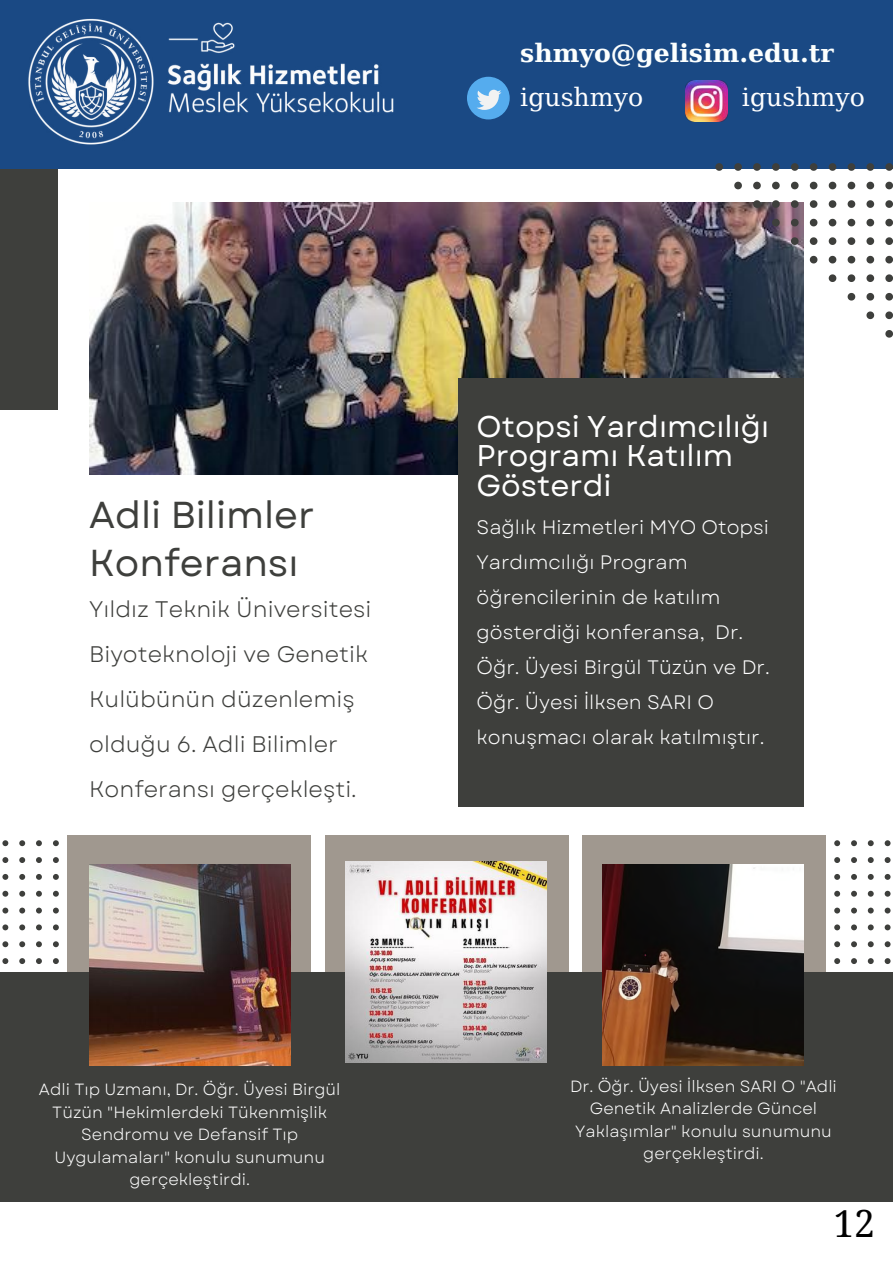
<style>
.page{position:relative;width:893px;height:1264px;background:#fff}
.page>*{position:absolute;margin:0;border:0;box-sizing:border-box;transform-origin:0 0}
.t1{font:37.5px/48.3px "Garet";color:#3e3f3c}
.t2{font:37.2px "Noto Serif";color:#000}
.t3{font:30px/29.2px "Garet";color:#fff}
.t4{font:700 25.2px "DejaVu Serif";color:#fcfffe}
.t5{font:25.2px "DejaVu Serif";color:#fff}
.t6{font:22.5px/45px "Garet";color:#3e3f3c}
.t7{font:19.5px/34.8px "Garet";color:#fff}
.t8{font:16.2px/22.5px "Garet";color:#fff;text-align:center}
</style>
<div class="page">
<div style="left:0;top:69px;width:892px;height:100px;background:#1a4984"></div>
<div style="left:0;top:0;width:892px;height:71px;background:#1a4984"></div>
<div style="left:467px;top:77px;width:42px;height:42px;background:#55acee;border-radius:50%"></div>
<svg style="left:477px;top:90px;width:24px;height:20px"></svg>
<img style="left:686px;top:80px;width:41px;height:42px">
<img style="left:28px;top:18px;width:366px;height:127px">
<img style="left:89px;top:203px;width:714px;height:271px">
<div style="left:458px;top:378px;width:345px;height:429px;background:#3e3f3c"></div>
<div style="left:67px;top:835px;width:244px;height:175px;background:#a0988f"></div>
<div style="left:324px;top:835px;width:244px;height:175px;background:#a0988f"></div>
<div style="left:581px;top:835px;width:244px;height:175px;background:#a0988f"></div>
<div style="left:0;top:972px;width:892px;height:229px;background:#3e3f3c"></div>
<img style="left:89px;top:864px;width:201px;height:201px">
<img style="left:602px;top:864px;width:201px;height:201px">
<img style="left:346px;top:861px;width:200px;height:201px">
<svg style="left:885px;top:330px;width:7px;height:7px"></svg>
<svg style="left:885px;top:311px;width:7px;height:8px"></svg>
<svg style="left:866px;top:311px;width:8px;height:8px"></svg>
<svg style="left:885px;top:293px;width:7px;height:7px"></svg>
<svg style="left:866px;top:293px;width:8px;height:7px"></svg>
<svg style="left:847px;top:293px;width:8px;height:7px"></svg>
<svg style="left:885px;top:274px;width:7px;height:8px"></svg>
<svg style="left:866px;top:274px;width:8px;height:8px"></svg>
<svg style="left:847px;top:274px;width:8px;height:8px"></svg>
<svg style="left:828px;top:274px;width:8px;height:8px"></svg>
<svg style="left:885px;top:256px;width:7px;height:7px"></svg>
<svg style="left:866px;top:256px;width:8px;height:7px"></svg>
<svg style="left:847px;top:256px;width:8px;height:7px"></svg>
<svg style="left:828px;top:256px;width:8px;height:7px"></svg>
<svg style="left:809px;top:256px;width:8px;height:7px"></svg>
<svg style="left:885px;top:237px;width:7px;height:8px"></svg>
<svg style="left:866px;top:237px;width:8px;height:8px"></svg>
<svg style="left:847px;top:237px;width:8px;height:8px"></svg>
<svg style="left:828px;top:237px;width:8px;height:8px"></svg>
<svg style="left:809px;top:237px;width:8px;height:8px"></svg>
<svg style="left:790px;top:237px;width:8px;height:8px"></svg>
<svg style="left:885px;top:219px;width:7px;height:7px"></svg>
<svg style="left:866px;top:219px;width:8px;height:7px"></svg>
<svg style="left:847px;top:219px;width:8px;height:7px"></svg>
<svg style="left:828px;top:219px;width:8px;height:7px"></svg>
<svg style="left:809px;top:219px;width:8px;height:7px"></svg>
<svg style="left:790px;top:219px;width:8px;height:7px"></svg>
<svg style="left:772px;top:219px;width:7px;height:7px"></svg>
<svg style="left:885px;top:200px;width:7px;height:8px"></svg>
<svg style="left:866px;top:200px;width:8px;height:8px"></svg>
<svg style="left:847px;top:200px;width:8px;height:8px"></svg>
<svg style="left:828px;top:200px;width:8px;height:8px"></svg>
<svg style="left:809px;top:200px;width:8px;height:8px"></svg>
<svg style="left:790px;top:200px;width:8px;height:8px"></svg>
<svg style="left:772px;top:200px;width:7px;height:8px"></svg>
<svg style="left:753px;top:200px;width:7px;height:8px"></svg>
<svg style="left:885px;top:182px;width:7px;height:7px"></svg>
<svg style="left:866px;top:182px;width:8px;height:7px"></svg>
<svg style="left:847px;top:182px;width:8px;height:7px"></svg>
<svg style="left:828px;top:182px;width:8px;height:7px"></svg>
<svg style="left:809px;top:182px;width:8px;height:7px"></svg>
<svg style="left:791px;top:182px;width:7px;height:7px"></svg>
<svg style="left:772px;top:182px;width:7px;height:7px"></svg>
<svg style="left:753px;top:182px;width:7px;height:7px"></svg>
<svg style="left:734px;top:182px;width:7px;height:7px"></svg>
<svg style="left:885px;top:163px;width:7px;height:8px"></svg>
<svg style="left:866px;top:163px;width:8px;height:8px"></svg>
<svg style="left:847px;top:163px;width:8px;height:8px"></svg>
<svg style="left:828px;top:163px;width:8px;height:8px"></svg>
<svg style="left:810px;top:163px;width:7px;height:8px"></svg>
<svg style="left:791px;top:163px;width:7px;height:8px"></svg>
<svg style="left:772px;top:163px;width:7px;height:8px"></svg>
<svg style="left:753px;top:163px;width:7px;height:8px"></svg>
<svg style="left:734px;top:163px;width:7px;height:8px"></svg>
<svg style="left:715px;top:163px;width:8px;height:8px"></svg>
<svg style="left:2px;top:958px;width:6px;height:6px"></svg>
<svg style="left:19px;top:958px;width:6px;height:6px"></svg>
<svg style="left:36px;top:958px;width:6px;height:6px"></svg>
<svg style="left:53px;top:958px;width:6px;height:6px"></svg>
<svg style="left:2px;top:941px;width:6px;height:6px"></svg>
<svg style="left:2px;top:924px;width:6px;height:6px"></svg>
<svg style="left:2px;top:907px;width:6px;height:6px"></svg>
<svg style="left:2px;top:890px;width:6px;height:6px"></svg>
<svg style="left:2px;top:874px;width:6px;height:5px"></svg>
<svg style="left:2px;top:857px;width:6px;height:6px"></svg>
<svg style="left:2px;top:840px;width:6px;height:6px"></svg>
<svg style="left:19px;top:941px;width:6px;height:6px"></svg>
<svg style="left:19px;top:924px;width:6px;height:6px"></svg>
<svg style="left:19px;top:907px;width:6px;height:6px"></svg>
<svg style="left:19px;top:890px;width:6px;height:6px"></svg>
<svg style="left:19px;top:874px;width:6px;height:5px"></svg>
<svg style="left:19px;top:857px;width:6px;height:6px"></svg>
<svg style="left:19px;top:840px;width:6px;height:6px"></svg>
<svg style="left:36px;top:941px;width:6px;height:6px"></svg>
<svg style="left:36px;top:924px;width:6px;height:6px"></svg>
<svg style="left:36px;top:907px;width:6px;height:6px"></svg>
<svg style="left:36px;top:890px;width:6px;height:6px"></svg>
<svg style="left:36px;top:874px;width:6px;height:5px"></svg>
<svg style="left:36px;top:857px;width:6px;height:6px"></svg>
<svg style="left:36px;top:840px;width:6px;height:6px"></svg>
<svg style="left:53px;top:941px;width:6px;height:6px"></svg>
<svg style="left:53px;top:924px;width:6px;height:6px"></svg>
<svg style="left:53px;top:907px;width:6px;height:6px"></svg>
<svg style="left:53px;top:890px;width:6px;height:6px"></svg>
<svg style="left:53px;top:874px;width:6px;height:5px"></svg>
<svg style="left:53px;top:857px;width:6px;height:6px"></svg>
<svg style="left:53px;top:840px;width:6px;height:6px"></svg>
<svg style="left:834px;top:958px;width:6px;height:6px"></svg>
<svg style="left:851px;top:958px;width:5px;height:6px"></svg>
<svg style="left:867px;top:958px;width:6px;height:6px"></svg>
<svg style="left:884px;top:958px;width:6px;height:6px"></svg>
<svg style="left:834px;top:941px;width:6px;height:6px"></svg>
<svg style="left:834px;top:924px;width:6px;height:6px"></svg>
<svg style="left:834px;top:907px;width:6px;height:6px"></svg>
<svg style="left:834px;top:890px;width:6px;height:6px"></svg>
<svg style="left:834px;top:874px;width:6px;height:5px"></svg>
<svg style="left:834px;top:857px;width:6px;height:6px"></svg>
<svg style="left:834px;top:840px;width:6px;height:6px"></svg>
<svg style="left:851px;top:941px;width:5px;height:6px"></svg>
<svg style="left:851px;top:924px;width:5px;height:6px"></svg>
<svg style="left:851px;top:907px;width:5px;height:6px"></svg>
<svg style="left:851px;top:890px;width:5px;height:6px"></svg>
<svg style="left:851px;top:874px;width:5px;height:5px"></svg>
<svg style="left:851px;top:857px;width:5px;height:6px"></svg>
<svg style="left:851px;top:840px;width:5px;height:6px"></svg>
<svg style="left:867px;top:941px;width:6px;height:6px"></svg>
<svg style="left:867px;top:924px;width:6px;height:6px"></svg>
<svg style="left:867px;top:907px;width:6px;height:6px"></svg>
<svg style="left:867px;top:890px;width:6px;height:6px"></svg>
<svg style="left:867px;top:874px;width:6px;height:5px"></svg>
<svg style="left:867px;top:857px;width:6px;height:6px"></svg>
<svg style="left:867px;top:840px;width:6px;height:6px"></svg>
<svg style="left:884px;top:941px;width:6px;height:6px"></svg>
<svg style="left:884px;top:924px;width:6px;height:6px"></svg>
<svg style="left:884px;top:907px;width:6px;height:6px"></svg>
<svg style="left:884px;top:890px;width:6px;height:6px"></svg>
<svg style="left:884px;top:874px;width:6px;height:5px"></svg>
<svg style="left:884px;top:857px;width:6px;height:6px"></svg>
<svg style="left:884px;top:840px;width:6px;height:6px"></svg>
<div style="left:0;top:169px;width:58px;height:240px;background:#3e3f3c"></div>
<h3 class="t4" style="left:520px;top:38px;width:315px">shmyo@gelisim.edu.tr</h3>
<h3 class="t5" style="left:520px;top:82px;width:124px">igushmyo</h3>
<h3 class="t5" style="left:742px;top:82px;width:124px">igushmyo</h3>
<h1 class="t1" style="left:89px;top:491px;width:227px">Adli Bilimler<br>Konferansı</h1>
<h3 class="t6" style="left:89px;top:586px;width:280px">Yıldız Teknik Üniversitesi<br>Biyoteknoloji ve Geneti k<br>Kulübünün düzenlemiş olduğu 6. Adli Bilimler<br>Konferansı gerçekleşti.</h3>
<h3 class="t3" style="left:476px;top:412px;width:294px">Otopsi Yardımcılığı<br>Programı Katılım<br>Gösterdi</h3>
<p class="t7" style="left:476px;top:510px;width:295px">Sağlık Hizmetleri MYO Otopsi<br>Yardımcılığı Program öğrencilerinin de katılım gösterdiği konferansa, Dr.<br>Öğr. Üyesi Bi rgül Tüzün ve Dr.<br>Öğr. Üyesi İlksen SARI O konuşmacı olarak katılmıştır.</p>
<p class="t8" style="left:39px;top:1078px;width:303px">Adli Tıp Uzmanı, Dr. Öğr. Üyesi Birgül<br>Tüzün "Hekimlerdeki Tükenmişlik<br>Sendromu ve Defansif Tıp<br>Uygulamaları" konulu sunumunu gerçekleşti rdi.</p>
<p class="t8" style="left:570px;top:1074px;width:266px">Dr. Öğr. Üyesi İlksen SARI O "Adli<br>Genetik Analizlerde Güncel<br>Yaklaşımlar" konulu sunumunu gerçekleşti rdi.</p>
<h2 class="t2" style="left:833px;top:1197px;width:43px">12</h2>
</div>
